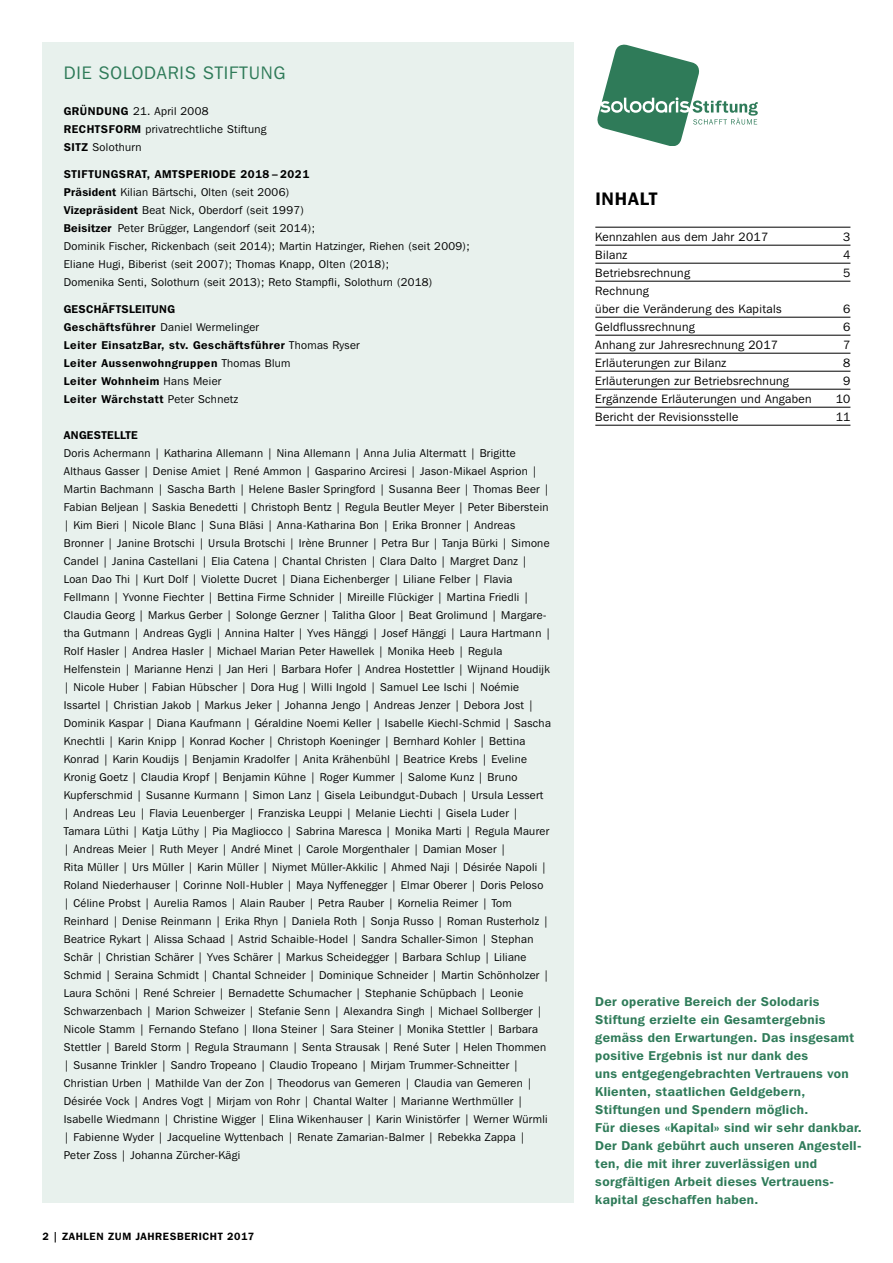
<style>
.page{position:relative;width:893px;height:1263px;background:#fff}
.page>*{position:absolute;margin:0;border:0;box-sizing:border-box;transform-origin:0 0}
.t1{font:18px "Franklin Gothic IT Cby BT";letter-spacing:.05em;color:#2f7b59}
.t2{font:600 18px "Franklin Gothic IT Cby BT";letter-spacing:.05em;color:#000}
.t3{font:600 12.75px/18px "Franklin Gothic IT Cby BT";letter-spacing:.03em;color:#2f7b59}
.t4{font:12px/18px "Franklin Gothic IT Cby BT";letter-spacing:.03em;color:#000}
.t5{font:11.25px/18px "Franklin Gothic IT Cby BT";letter-spacing:.03em;color:#000}
.t6{font:600 11.25px/18px "Franklin Gothic IT Cby BT";letter-spacing:.05em;color:#000}
.t7{font:600 11.25px "Franklin Gothic IT Cby BT";letter-spacing:.03em;color:#000}
.t8{font:600 10.5px "Franklin Gothic IT Cby BT";letter-spacing:.06em;color:#000}
.s1{font-weight:600}
.s2{font-weight:400}
</style>
<div class="page">
<div style="left:43px;top:43px;width:531px;height:1160px;background:#e8f1ed"></div>
<hr style="left:595px;top:227px;width:255px;height:1px;background:#000">
<hr style="left:595px;top:245px;width:255px;height:1px;background:#000">
<hr style="left:595px;top:263px;width:255px;height:1px;background:#000">
<hr style="left:595px;top:281px;width:255px;height:1px;background:#000">
<hr style="left:595px;top:317px;width:255px;height:1px;background:#000">
<hr style="left:595px;top:335px;width:255px;height:1px;background:#000">
<hr style="left:595px;top:353px;width:255px;height:1px;background:#000">
<hr style="left:595px;top:371px;width:255px;height:1px;background:#000">
<hr style="left:595px;top:389px;width:255px;height:1px;background:#000">
<hr style="left:595px;top:407px;width:255px;height:1px;background:#000">
<hr style="left:595px;top:425px;width:255px;height:1px;background:#000">
<svg style="left:597px;top:44px;width:161px;height:101px"></svg>
<h1 class="t1" style="left:64px;top:61px;width:223px">DIE SOLODARIS STIFTUNG</h1>
<p class="t5" style="left:64px;top:101px;width:204px"><span class="s1">GRÜNDUNG</span> 21. April 2008<br><span class="s1">RECHTSFORM</span> privatrechtliche Stiftung<br><span class="s1">SITZ</span> Solothurn</p>
<p class="t5" style="left:64px;top:164px;width:408px"><span class="s1">STIFTUNGSRAT, AMTSPERIODE 2018 – 2021<br>Präsident</span> Kilian Bärtschi, Olten (seit 2006)<br><span class="s1">Vizepräsident</span> Beat Nick, Oberdorf (seit 1997)<br><span class="s1">Beisitzer</span> Peter Brügger, Langendorf (seit 2014);<br>Dominik Fischer, Rickenbach (seit 2014); Martin Hatzinger, Riehen (seit 2009); Eliane Hugi, Biberist (seit 2007); Thomas Knapp, Olten (2018);<br>Domenika Senti, Solothurn (seit 2013); Reto Stampfli, Solothurn (2018)</p>
<p class="t6" style="left:64px;top:299px;width:297px">GESCHÄFTSLEITUNG<br>Geschäftsführer <span class="s2">Daniel Wermelinger<br></span>Leiter EinsatzBar, stv. Geschäftsführer <span class="s2">Thomas Ryser </span>Leiter Aussenwohngruppen <span class="s2">Thomas Blum<br></span>Leiter Wohnheim <span class="s2">Hans Meier<br></span>Leiter Wärchstatt <span class="s2">Peter Schnetz</span></p>
<p class="t7" style="left:64px;top:427px;width:76px">ANGESTELLTE</p>
<p class="t5" style="left:64px;top:443px;width:489px">Doris Achermann | Katharina Allemann | Nina Allemann | Anna Julia Altermatt | Brigitte Althaus Gasser | Denise Amiet | René Ammon | Gasparino Arciresi | Jason-Mikael Asprion | Martin Bachmann | Sascha Barth | Helene Basler Springford | Susanna Beer | Thomas Beer | Fabian Beljean | Saskia Benedetti | Christoph Bentz | Regula Beutler Meyer | Peter Biberstein | Kim Bieri | Nicole Blanc | Suna Bläsi | Anna-Katharina Bon | Erika Bronner | Andreas Bronner | Janine Brotschi | Ursula Brotschi | Irène Brunner | Petra Bur | Tanja Bürki | Simone Candel | Janina Castellani | Elia Catena | Chantal Christen | Clara Dalto | Margret Danz | Loan Dao Thi | Kurt Dolf | Violette Ducret | Diana Eichenberger | Liliane Felber | Flavia Fellmann | Yvonne Fiechter | Bettina Firme Schnider | Mireille Flückiger | Martina Friedli | Claudia Georg | Markus Gerber | Solonge Gerzner | Talitha Gloor | Beat Grolimund | Margare&shy;tha Gutmann | Andreas Gygli | Annina Halter | Yves Hänggi | Josef Hänggi | Laura Hartmann | Rolf Hasler | Andrea Hasler | Michael Marian Peter Hawellek | Monika Heeb | Regula Helfenstein | Marianne Henzi | Jan Heri | Barbara Hofer | Andrea Hostettler | Wijnand Houdijk | Nicole Huber | Fabian Hübscher | Dora Hug | Willi Ingold | Samuel Lee Ischi | Noémie Issartel | Christian Jakob | Markus Jeker | Johanna Jengo | Andreas Jenzer | Debora Jost | Dominik Kaspar | Diana Kaufmann | Géraldine Noemi Keller | Isabelle Kiechl-Schmid | Sascha Knechtli | Karin Knipp | Konrad Kocher | Christoph Koeninger | Bernhard Kohler | Bettina Konrad | Karin Koudijs | Benjamin Kradolfer | Anita Krähenbühl | Beatrice Krebs | Eveline Kronig Goetz | Claudia Kropf | Benjamin Kühne | Roger Kummer | Salome Kunz | Bruno Kupferschmid | Susanne Kurmann | Simon Lanz | Gisela Leibundgut-Dubach | Ursula Lessert | Andreas Leu | Flavia Leuenberger | Franziska Leuppi | Melanie Liechti | Gisela Luder | Tamara Lüthi | Katja Lüthy | Pia Magliocco | Sabrina Maresca | Monika Marti | Regula Maurer | Andreas Meier | Ruth Meyer | André Minet | Carole Morgenthaler | Damian Moser |<br>Rita Müller | Urs Müller | Karin Müller | Niymet Müller-Akkilic | Ahmed Naji | Désirée Napoli | Roland Niederhauser | Corinne Noll-Hubler | Maya Nyffenegger | Elmar Oberer | Doris Peloso | Céline Probst | Aurelia Ramos | Alain Rauber | Petra Rauber | Kornelia Reimer | Tom Reinhard | Denise Reinmann | Erika Rhyn | Daniela Roth | Sonja Russo | Roman Rusterholz | Beatrice Rykart | Alissa Schaad | Astrid Schaible-Hodel | Sandra Schaller-Simon | Stephan Schär | Christian Schärer | Yves Schärer | Markus Scheidegger | Barbara Schlup | Liliane Schmid | Seraina Schmidt | Chantal Schneider | Dominique Schneider | Martin Schönholzer | Laura Schöni | René Schreier | Bernadette Schumacher | Stephanie Schüpbach | Leonie Schwarzenbach | Marion Schweizer | Stefanie Senn | Alexandra Singh | Michael Sollberger | Nicole Stamm | Fernando Stefano | Ilona Steiner | Sara Steiner | Monika Stettler | Barbara Stettler | Bareld Storm | Regula Straumann | Senta Strausak | René Suter | Helen Thommen | Susanne Trinkler | Sandro Tropeano | Claudio Tropeano | Mirjam Trummer-Schneitter | Christian Urben | Mathilde Van der Zon | Theodorus van Gemeren | Claudia van Gemeren | Désirée Vock | Andres Vogt | Mirjam von Rohr | Chantal Walter | Marianne Werthmüller | Isabelle Wiedmann | Christine Wigger | Elina Wikenhauser | Karin Winistörfer | Werner Würmli | Fabienne Wyder | Jacqueline Wyttenbach | Renate Zamarian-Balmer | Rebekka Zappa | Peter Zoss | Johanna Zürcher-Kägi</p>
<p class="t8" style="left:43px;top:1229px;width:213px">2 | ZAHLEN ZUM JAHRESBERICHT 2017</p>
<h1 class="t2" style="left:595px;top:187px;width:64px">INHALT</h1>
<p class="t4" style="left:595px;top:227px;width:174px">Kennzahlen aus dem Jahr 2017</p>
<p class="t4" style="left:843px;top:227px;width:9px">3</p>
<p class="t4" style="left:595px;top:245px;width:33px">Bilanz</p>
<p class="t4" style="left:843px;top:245px;width:9px">4</p>
<p class="t4" style="left:595px;top:263px;width:96px">Betriebsrechnung</p>
<p class="t4" style="left:843px;top:263px;width:9px">5</p>
<p class="t4" style="left:595px;top:281px;width:188px">Rechnung<br>über die Veränderung des Kapitals</p>
<p class="t4" style="left:843px;top:299px;width:9px">6</p>
<p class="t4" style="left:595px;top:317px;width:101px">Geldflussrechnung</p>
<p class="t4" style="left:843px;top:317px;width:9px">6</p>
<p class="t4" style="left:595px;top:335px;width:184px">Anhang zur Jahresrechnung 2017</p>
<p class="t4" style="left:843px;top:335px;width:9px">7</p>
<p class="t4" style="left:595px;top:353px;width:132px">Erläuterungen zur Bilanz</p>
<p class="t4" style="left:843px;top:353px;width:9px">8</p>
<p class="t4" style="left:595px;top:371px;width:195px">Erläuterungen zur Betriebsrechnung</p>
<p class="t4" style="left:843px;top:371px;width:9px">9</p>
<p class="t4" style="left:595px;top:389px;width:218px">Ergänzende Erläuterungen und Angaben</p>
<p class="t4" style="left:836px;top:389px;width:16px">10</p>
<p class="t4" style="left:595px;top:407px;width:145px">Bericht der Revisionsstelle</p>
<p class="t4" style="left:836px;top:407px;width:16px">11</p>
<p class="t3" style="left:595px;top:992px;width:268px">Der operative Bereich der Solodaris Stiftung erzielte ein Gesamtergebnis gemäss den Erwartungen. Das insgesamt positive Ergebnis ist nur dank des<br>uns entgegengebrachten Vertrauens von Klienten, staatlichen Geldgebern, Stiftungen und Spendern möglich.<br>Für dieses «Kapital» sind wir sehr dankbar.<br>Der Dank gebührt auch unseren Angestell&shy;ten, die mit ihrer zuverlässigen und sorgfältigen Arbeit dieses Vertrauens&shy;kapital geschaffen haben.</p>
</div>
